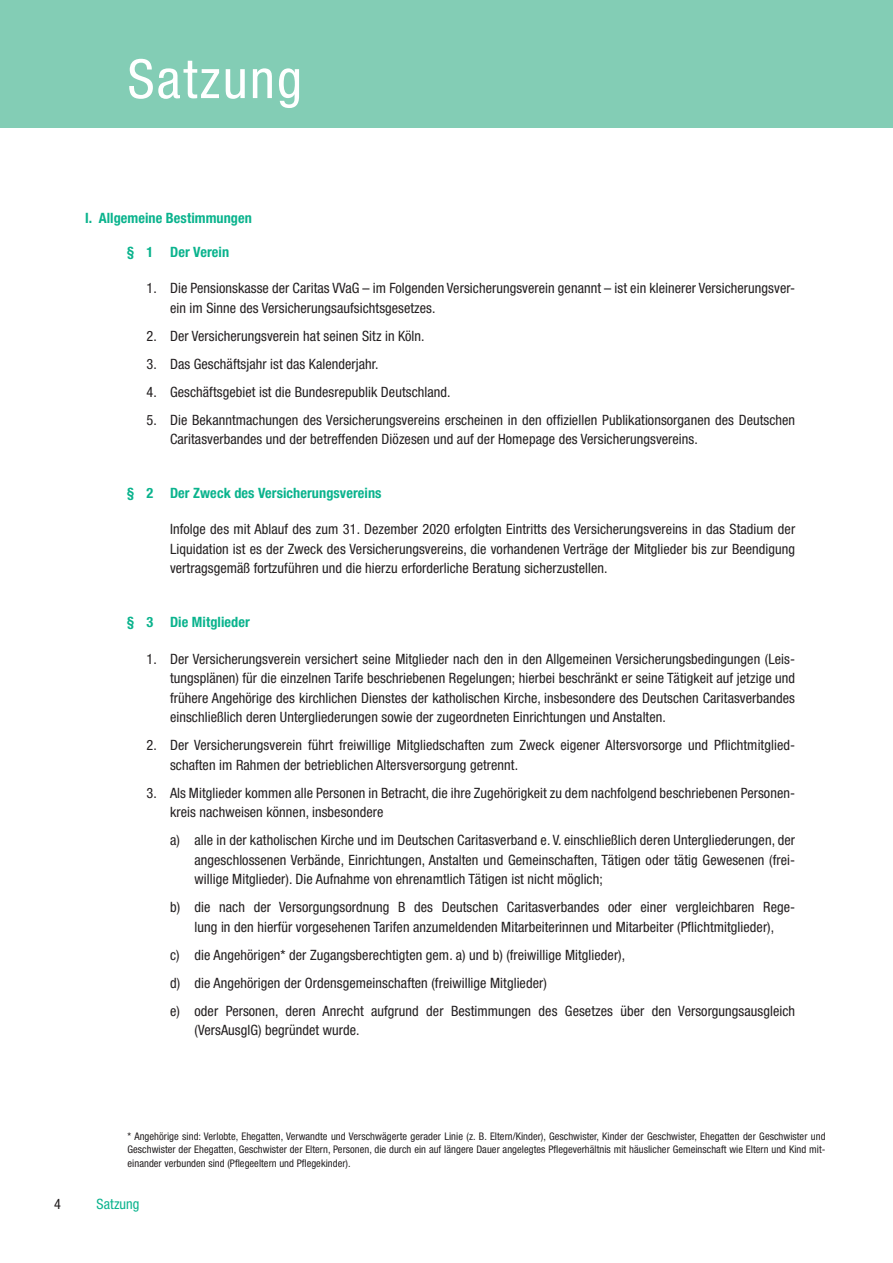
<style>
.page{position:relative;width:893px;height:1263px;background:#fff}
.page>*{position:absolute;margin:0;border:0;box-sizing:border-box;transform-origin:0 0}
.t1{font:condensed 54px "Helvetica Neue LT Std";letter-spacing:.04em;color:#fff}
.t2{font:condensed 14.25px/19.5px "Helvetica Neue LT Std";letter-spacing:.005em;color:#231f20}
.t3{font:700 condensed 14.25px "Helvetica Neue LT Std";letter-spacing:.005em;color:#0ab38d}
.t4{font:condensed 14.25px "Helvetica Neue LT Std";letter-spacing:.005em;color:#0ab38d}
.t5{font:condensed 10.5px/13.5px "Helvetica Neue LT Std";letter-spacing:.005em;color:#231f20;text-align:justify}
</style>
<div class="page">
<div style="left:0;top:0;width:893px;height:128px;background:#83cdb5"></div>
<h1 class="t1" style="left:128px;top:48px;width:176px">Satzung</h1>
<p class="t3" style="left:85px;top:209px;width:168px">I. Allgemeine Bestimmungen</p>
<p class="t3" style="left:127px;top:243px;width:104px">§ 1 Der Verein</p>
<p class="t2" style="left:170px;top:278px;width:627px;text-indent:-24px">1. Die Pensionskasse der Caritas VVaG – im Folgenden Versicherungsverein genannt – ist ein kleinerer Versicherungsver&shy;ein im Sinne des Versicherungsaufsichtsgesetzes.</p>
<p class="t2" style="left:147px;top:326px;width:280px">2. Der Versicherungsverein hat seinen Sitz in Köln.</p>
<p class="t2" style="left:147px;top:354px;width:233px">3. Das Geschäftsjahr ist das Kalenderjahr.</p>
<p class="t2" style="left:147px;top:382px;width:306px">4. Geschäftsgebiet ist die Bundesrepublik Deutschland.</p>
<p class="t2" style="left:170px;top:410px;width:627px;text-indent:-24px">5. Die Bekanntmachungen des Versicherungsvereins erscheinen in den offiziellen Publikationsorganen des Deutschen<br>Caritasverbandes und der betreffenden Diözesen und auf der Homepage des Versicherungsvereins.</p>
<p class="t3" style="left:127px;top:484px;width:256px">§ 2 Der Zweck des Versicherungsvereins</p>
<p class="t2" style="left:170px;top:520px;width:627px;text-align:justify">Infolge des mit Ablauf des zum 31. Dezember 2020 erfolgten Eintritts des Versicherungsvereins in das Stadium der Liquidation ist es der Zweck des Versicherungsvereins, die vorhandenen Verträge der Mitglieder bis zur Beendigung vertragsgemäß fortzuführen und die hierzu erforderliche Beratung sicherzustellen.</p>
<p class="t3" style="left:127px;top:613px;width:124px">§ 3 Die Mitglieder</p>
<p class="t2" style="left:170px;top:649px;width:627px;text-align:justify;text-indent:-24px">1. Der Versicherungsverein versichert seine Mitglieder nach den in den Allgemeinen Versicherungsbedingungen (Leis&shy;tungsplänen) für die einzelnen Tarife beschriebenen Regelungen; hierbei beschränkt er seine Tätigkeit auf jetzige und frühere Angehörige des kirchlichen Dienstes der katholischen Kirche, insbesondere des Deutschen Caritasverbandes einschließlich deren Untergliederungen sowie der zugeordneten Einrichtungen und Anstalten.</p>
<p class="t2" style="left:170px;top:735px;width:627px;text-indent:-24px">2. Der Versicherungsverein führt freiwillige Mitgliedschaften zum Zweck eigener Altersvorsorge und Pflichtmitglied&shy;schaften im Rahmen der betrieblichen Altersversorgung getrennt.</p>
<p class="t2" style="left:170px;top:783px;width:627px;text-indent:-24px">3. Als Mitglieder kommen alle Personen in Betracht, die ihre Zugehörigkeit zu dem nachfolgend beschriebenen Personen&shy;kreis nachweisen können, insbesondere</p>
<p class="t2" style="left:195px;top:830px;width:602px;text-align:justify;text-indent:-24px">a) alle in der katholischen Kirche und im Deutschen Caritasverband e. V. einschließlich deren Untergliederungen, der angeschlossenen Verbände, Einrichtungen, Anstalten und Gemeinschaften, Tätigen oder tätig Gewesenen (frei&shy;willige Mitglieder). Die Aufnahme von ehrenamtlich Tätigen ist nicht möglich;</p>
<p class="t2" style="left:170px;top:897px;width:627px;text-align:center">b) die nach der Versorgungsordnung B des Deutschen Caritasverbandes oder einer vergleichbaren Rege&shy;lung in den hierfür vorgesehenen Tarifen anzumeldenden Mitarbeiterinnen und Mitarbeiter (Pflichtmitglieder),</p>
<p class="t2" style="left:170px;top:940px;width:627px;line-height:28px">c) die Angehörigen* der Zugangsberechtigten gem. a) und b) (freiwillige Mitglieder),<br>d) die Angehörigen der Ordensgemeinschaften (freiwillige Mitglieder)<br>e) oder Personen, deren Anrecht aufgrund der Bestimmungen des Gesetzes über den Versorgungsausgleich</p>
<p class="t2" style="left:195px;top:1020px;width:167px">(VersAusglG) begründet wurde.</p>
<p class="t5" style="left:128px;top:1129px;width:700px">* Angehörige sind: Verlobte, Ehegatten, Verwandte und Verschwägerte gerader Linie (z. B. Eltern/Kinder), Geschwister, Kinder der Geschwister, Ehegatten der Geschwister und Geschwister der Ehegatten, Geschwister der Eltern, Personen, die durch ein auf längere Dauer angelegtes Pflegeverhältnis mit häuslicher Gemeinschaft wie Eltern und Kind mit&shy;einander verbunden sind (Pflegeeltern und Pflegekinder).</p>
<p class="t2" style="left:54px;top:1194px;width:8px">4</p>
<p class="t4" style="left:97px;top:1196px;width:45px">Satzung</p>
</div>
